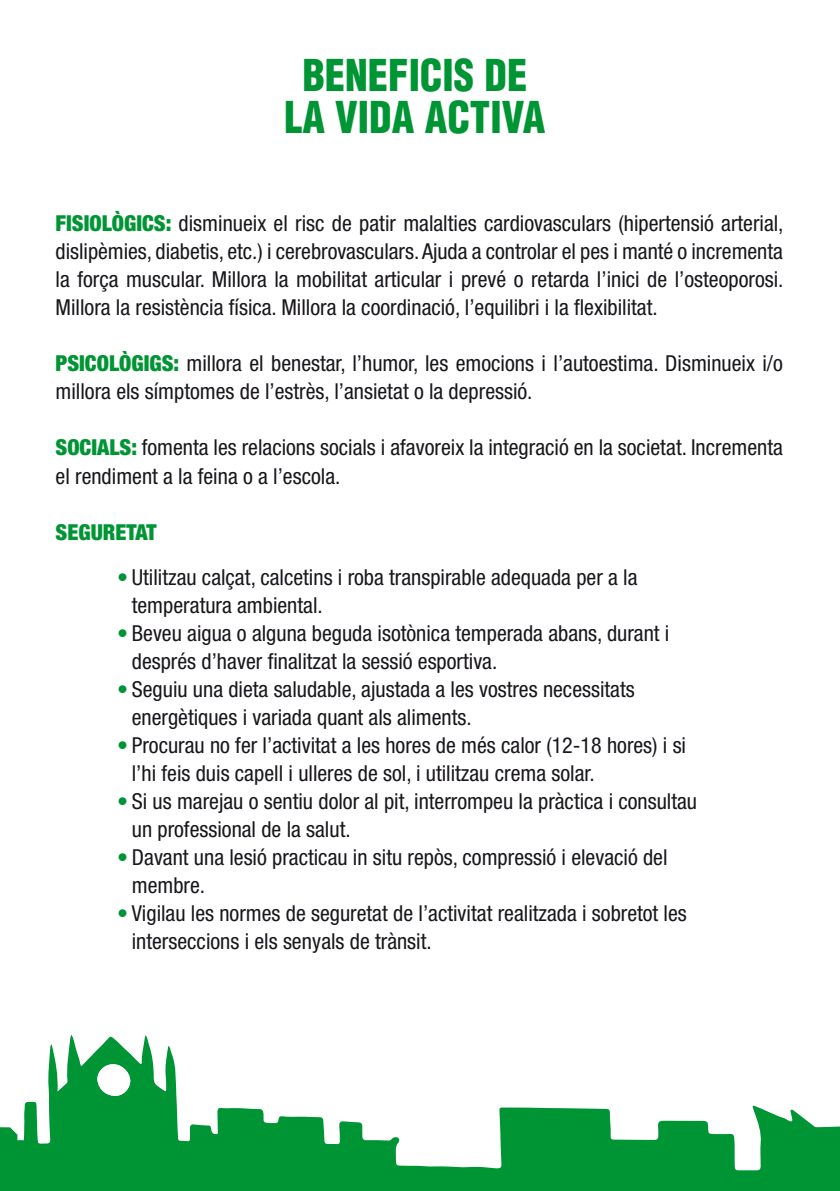
<style>
.page{position:relative;width:840px;height:1191px;background:#fff}
.page>*{position:absolute;margin:0;border:0;box-sizing:border-box;transform-origin:0 0}
.t1{font:900 condensed 42.8px/42.4px "Helvetica LT";color:#009534;text-align:center;scale:.95 1}
.t2{font:condensed 22px/28px "Helvetica Neue LT";color:#1a171c}
.t3{font:900 condensed 22px "Helvetica Neue LT";color:#009534}
.s1{font-weight:900;color:#009534}
.s2{color:#009534}
</style>
<div class="page">
<svg style="left:0;top:1035px;width:839px;height:156px"></svg>
<svg style="left:97px;top:1063px;width:34px;height:33px"></svg>
<h1 class="t1" style="left:284px;top:53px;width:276px">BENEFICIS DE<br>LA VIDA ACTIVA</h1>
<p class="t2" style="left:56px;top:209px;width:729px;text-align:justify"><span class="s1">FISIOLÒGICS:</span> disminueix el risc de patir malalties cardiovasculars (hipertensió arterial, dislipèmies, diabetis, etc.) i cerebrovasculars. Ajuda a controlar el pes i manté o incrementa la força muscular. Millora la mobilitat articular i prevé o retarda l’inici de l’osteoporosi.<br>Millora la resistència física. Millora la coordinació, l’equilibri i la flexibilitat.</p>
<p class="t2" style="left:56px;top:349px;width:728px"><span class="s1">PSICOLÒGIGS:</span> millora el benestar, l’humor, les emocions i l’autoestima. Disminueix i/o millora els símptomes de l’estrès, l’ansietat o la depressió.</p>
<p class="t2" style="left:56px;top:433px;width:728px"><span class="s1">SOCIALS:</span> fomenta les relacions socials i afavoreix la integració en la societat. Incrementa el rendiment a la feina o a l’escola.</p>
<p class="t3" style="left:56px;top:518px;width:103px">SEGURETAT</p>
<p class="t2" style="left:132px;top:563px;width:507px;text-indent:-15px"><span class="s2">•</span> Utilitzau calçat, calcetins i roba transpirable adequada per a la temperatura ambiental.</p>
<p class="t2" style="left:132px;top:619px;width:539px;text-indent:-15px"><span class="s2">•</span> Beveu aigua o alguna beguda isotònica temperada abans, durant i després d’haver finalitzat la sessió esportiva.</p>
<p class="t2" style="left:132px;top:675px;width:504px;text-indent:-15px"><span class="s2">•</span> Seguiu una dieta saludable, ajustada a les vostres necessitats energètiques i variada quant als aliments.</p>
<p class="t2" style="left:132px;top:731px;width:555px;text-indent:-15px"><span class="s2">•</span> Procurau no fer l’activitat a les hores de més calor (12-18 hores) i si l’hi feis duis capell i ulleres de sol, i utilitzau crema solar.</p>
<p class="t2" style="left:132px;top:787px;width:566px;text-indent:-15px"><span class="s2">•</span> Si us marejau o sentiu dolor al pit, interrompeu la pràctica i consultau un professional de la salut.</p>
<p class="t2" style="left:132px;top:843px;width:537px;text-indent:-15px"><span class="s2">•</span> Davant una lesió practicau in situ repòs, compressió i elevació del membre.</p>
<p class="t2" style="left:132px;top:899px;width:556px;text-indent:-15px"><span class="s2">•</span> Vigilau les normes de seguretat de l’activitat realitzada i sobretot les interseccions i els senyals de trànsit.</p>
</div>
